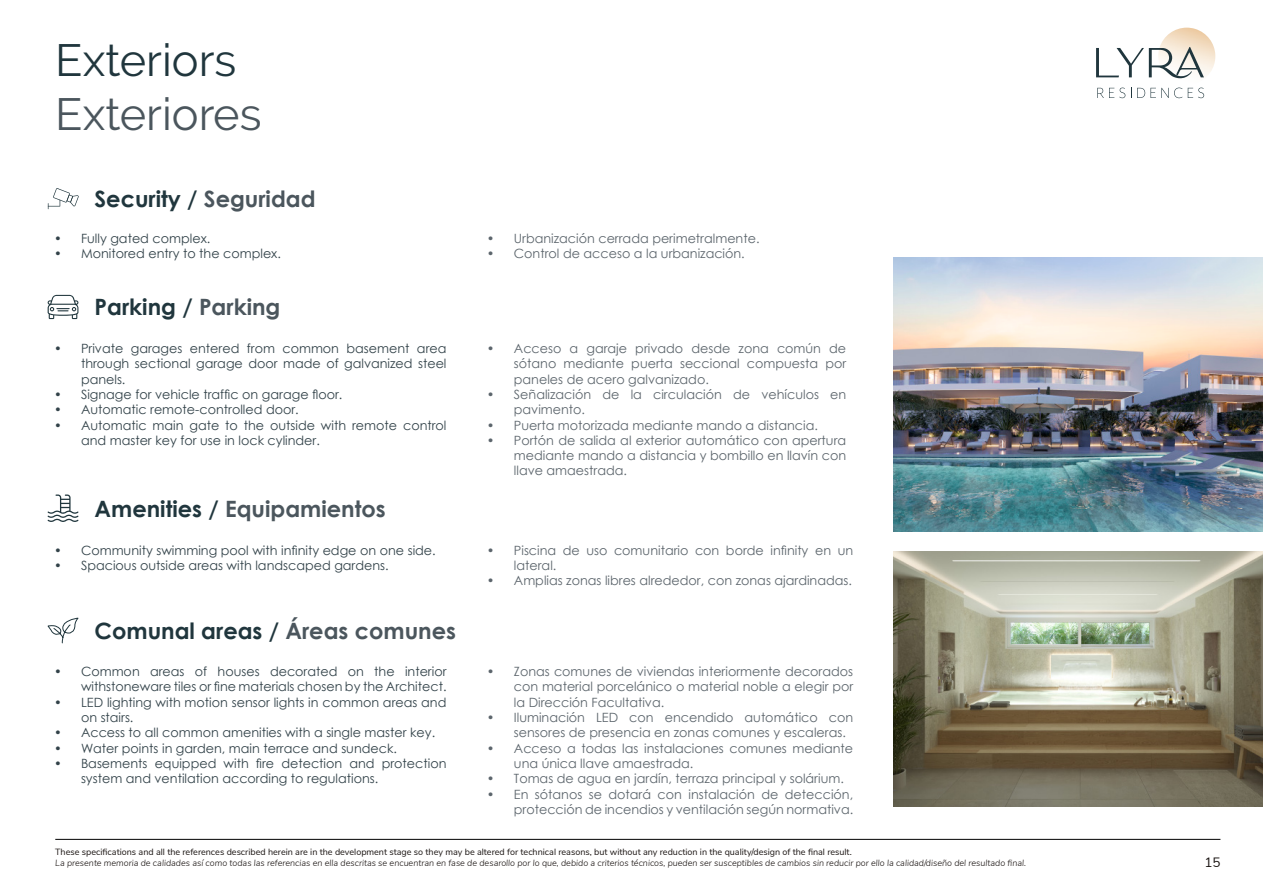
<style>
.page{position:relative;width:1263px;height:893px;background:#fff}
.page>*{position:absolute;margin:0;border:0;box-sizing:border-box;transform-origin:0 0}
.t1{font:45px/54px "Raleway";color:#4b565d}
.t2{font:700 22.5px "Century Gothic";color:#20363d}
.t3{font:700 22.5px "Century Gothic";color:#4b565d}
.t4{font:13.5px "Nunito Sans";color:#1b1513}
.t5{font:12.75px/15.3px "Century Gothic";color:#5c656c}
.t6{font:12.75px/15.3px "Century Gothic";color:#324249}
.t7{font:italic 300 9px "Nunito Sans";color:#1b1513}
.t8{font:9px "Nunito Sans";color:#1b1513}
.s1{color:#20363d}
.s2{color:#4b565d}
</style>
<div class="page">
<hr style="left:55px;top:839px;width:1165px;height:1px;background:#000">
<img style="left:1160px;top:28px;width:55px;height:51px">
<svg style="left:1096px;top:47px;width:108px;height:31px"></svg>
<svg style="left:1097px;top:88px;width:28px;height:10px"></svg>
<svg style="left:1131px;top:88px;width:51px;height:10px"></svg>
<svg style="left:1188px;top:88px;width:16px;height:10px"></svg>
<svg style="left:48px;top:188px;width:31px;height:21px"></svg>
<svg style="left:47px;top:618px;width:32px;height:26px"></svg>
<svg style="left:48px;top:295px;width:30px;height:24px"></svg>
<svg style="left:48px;top:494px;width:31px;height:28px"></svg>
<img style="left:894px;top:257px;width:369px;height:274px">
<img style="left:893px;top:551px;width:370px;height:255px">
<p class="t1" style="left:55px;top:33px;width:208px"><span class="s1">Exteriors<br></span>Exteriores</p>
<p class="t2" style="left:95px;top:182px;width:222px">Security / <span class="s2">Seguridad</span></p>
<p class="t6" style="left:54px;top:231px;width:158px">• Fully gated complex.</p>
<p class="t6" style="left:54px;top:246px;width:228px">• Monitored entry to the complex.</p>
<p class="t2" style="left:95px;top:290px;width:187px">Parking / <span class="s2">Parking</span></p>
<p class="t6" style="left:81px;top:341px;width:367px;text-align:justify;text-indent:-27px">• Private garages entered from common basement area through sectional garage door made of galvanized steel panels.</p>
<p class="t6" style="left:54px;top:386px;width:290px">• Signage for vehicle traffic on garage floor.</p>
<p class="t6" style="left:54px;top:402px;width:246px">• Automatic remote-controlled door.</p>
<p class="t6" style="left:81px;top:417px;width:367px;text-indent:-27px">• Automatic main gate to the outside with remote control and master key for use in lock cylinder.</p>
<p class="t3" style="left:95px;top:491px;width:293px"><span class="s1">Amenities /</span> Equipamientos</p>
<p class="t6" style="left:54px;top:542px;width:383px">• Community swimming pool with infinity edge on one side.</p>
<p class="t6" style="left:54px;top:558px;width:336px">• Spacious outside areas with landscaped gardens.</p>
<p class="t2" style="left:95px;top:614px;width:363px">Comunal areas / <span class="s2">Áreas comunes</span></p>
<p class="t6" style="left:54px;top:664px;width:394px;text-align:right">• Common areas of houses decorated on the interior withstoneware tiles or fine materials chosen by the Architect.</p>
<p class="t6" style="left:81px;top:694px;width:367px;text-indent:-27px">• LED lighting with motion sensor lights in common areas and on stairs.</p>
<p class="t6" style="left:54px;top:725px;width:383px">• Access to all common amenities with a single master key.</p>
<p class="t6" style="left:54px;top:740px;width:344px">• Water points in garden, main terrace and sundeck.</p>
<p class="t6" style="left:81px;top:755px;width:367px;text-indent:-27px">• Basements equipped with fire detection and protection system and ventilation according to regulations.</p>
<p class="t5" style="left:487px;top:231px;width:274px">• Urbanización cerrada perimetralmente.</p>
<p class="t5" style="left:487px;top:246px;width:259px">• Control de acceso a la urbanización.</p>
<p class="t5" style="left:514px;top:341px;width:334px;text-align:justify;text-indent:-27px">• Acceso a garaje privado desde zona común de sótano mediante puerta seccional compuesta por paneles de acero galvanizado.</p>
<p class="t5" style="left:514px;top:386px;width:334px;text-indent:-27px">• Señalización de la circulación de vehículos en pavimento.</p>
<p class="t5" style="left:487px;top:417px;width:332px">• Puerta motorizada mediante mando a distancia.</p>
<p class="t5" style="left:514px;top:432px;width:334px;text-align:justify;text-indent:-27px">• Portón de salida al exterior automático con apertura mediante mando a distancia y bombillo en llavín con llave amaestrada.</p>
<p class="t5" style="left:514px;top:542px;width:341px;text-indent:-27px">• Piscina de uso comunitario con borde infinity en un lateral.</p>
<p class="t5" style="left:487px;top:573px;width:367px">• Amplias zonas libres alrededor, con zonas ajardinadas.</p>
<p class="t5" style="left:514px;top:664px;width:341px;text-align:justify;text-indent:-27px">• Zonas comunes de viviendas interiormente decorados con material porcelánico o material noble a elegir por la Dirección Facultativa.</p>
<p class="t5" style="left:514px;top:710px;width:341px;text-indent:-27px">• Iluminación LED con encendido automático con sensores de presencia en zonas comunes y escaleras.</p>
<p class="t5" style="left:514px;top:740px;width:341px;text-indent:-27px">• Acceso a todas las instalaciones comunes mediante una única llave amaestrada.</p>
<p class="t5" style="left:487px;top:771px;width:358px">• Tomas de agua en jardín, terraza principal y solárium.</p>
<p class="t5" style="left:487px;top:786px;width:368px;text-align:right">• En sótanos se dotará con instalación de detección, protección de incendios y ventilación según normativa.</p>
<p class="t8" style="left:55px;top:846px;width:798px">These specifications and all the references described herein are in the development stage so they may be altered for technical reasons, but without any reduction in the quality/design of the final result.</p>
<p class="t7" style="left:55px;top:856px;width:972px">La presente memoria de calidades así como todas las referencias en ella descritas se encuentran en fase de desarollo por lo que, debido a criterios técnicos, pueden ser susceptibles de cambios sin reducir por ello la calidad/diseño del resultado final.</p>
<p class="t4" style="left:1204px;top:852px;width:18px">15</p>
</div>
